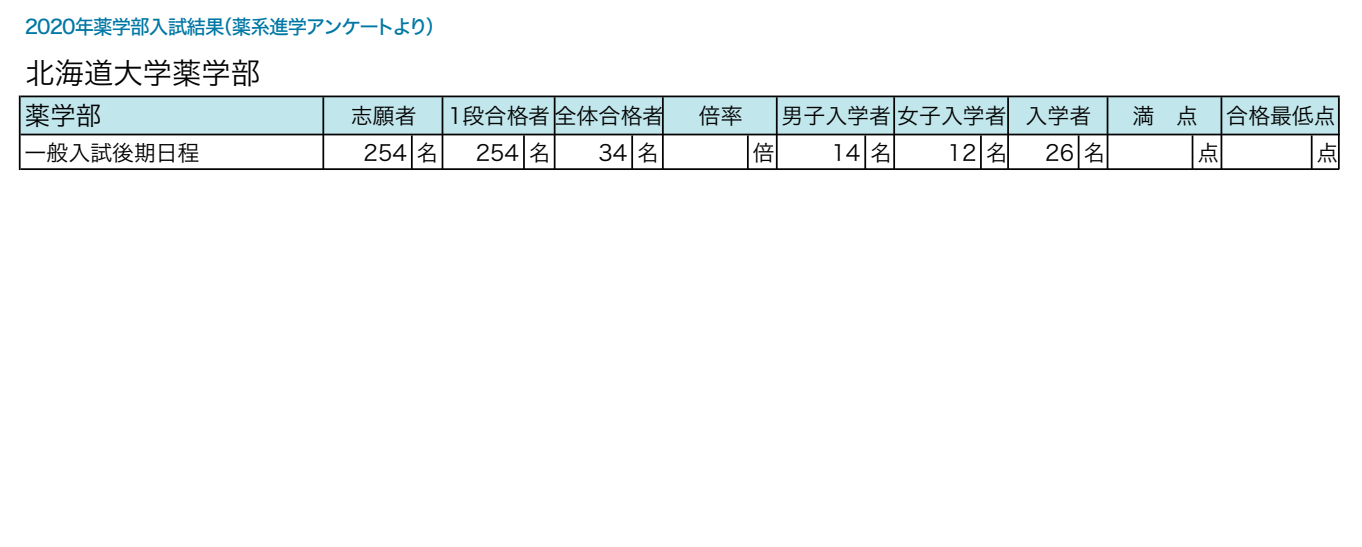
<style>
.page{position:relative;width:1362px;height:547px;background:#fff}
.page>*{position:absolute;margin:0;border:0;box-sizing:border-box;transform-origin:0 0}
.t1{font:29.25px "Hira Kaku Pro W3";color:#030303}
.t2{font:25.5px "Hira Kaku Pro W3";color:#030303}
.t3{font:22px "Hira Kaku Pro W3";color:#030303}
.t4{font:19.5px "Hiragino Kaku W5 90 msp RKSJ H";letter-spacing:-.05em;color:#0077a5}
</style>
<div class="page">
<div style="left:20px;top:96px;width:757px;height:39px;background:#c1e6eb"></div>
<div style="left:777px;top:96px;width:562px;height:39px;background:#c1e6eb"></div>
<hr style="left:19px;top:96px;width:2px;height:74px;background:#030303">
<hr style="left:322px;top:97px;width:2px;height:73px;background:#030303">
<hr style="left:442px;top:97px;width:1px;height:73px;background:#030303">
<hr style="left:554px;top:97px;width:1px;height:73px;background:#030303">
<hr style="left:662px;top:97px;width:2px;height:73px;background:#030303">
<hr style="left:776px;top:97px;width:1px;height:73px;background:#030303">
<hr style="left:893px;top:97px;width:2px;height:73px;background:#030303">
<hr style="left:1007px;top:97px;width:2px;height:73px;background:#030303">
<hr style="left:1106px;top:97px;width:2px;height:73px;background:#030303">
<hr style="left:1220px;top:97px;width:2px;height:73px;background:#030303">
<hr style="left:1338px;top:97px;width:1px;height:72px;background:#030303">
<hr style="left:411px;top:135px;width:2px;height:35px;background:#030303">
<hr style="left:523px;top:135px;width:2px;height:35px;background:#030303">
<hr style="left:631px;top:135px;width:2px;height:35px;background:#030303">
<hr style="left:747px;top:135px;width:2px;height:35px;background:#030303">
<hr style="left:864px;top:135px;width:2px;height:35px;background:#030303">
<hr style="left:980px;top:135px;width:2px;height:35px;background:#030303">
<hr style="left:1077px;top:135px;width:2px;height:35px;background:#030303">
<hr style="left:1191px;top:135px;width:2px;height:35px;background:#030303">
<hr style="left:1310px;top:135px;width:2px;height:35px;background:#030303">
<hr style="left:21px;top:96px;width:1318px;height:1px;background:#030303">
<hr style="left:21px;top:134px;width:1318px;height:1px;background:#030303">
<hr style="left:21px;top:168px;width:1318px;height:2px;background:#030303">
<p class="t4" style="left:25px;top:16px;width:422px">2020年薬学部入試結果（薬系進学アンケートより）</p>
<h1 class="t1" style="left:25px;top:47px;width:236px">北海道大学薬学部</h1>
<p class="t2" style="left:25px;top:93px;width:78px">薬学部</p>
<p class="t3" style="left:25px;top:133px;width:177px">一般入試後期日程</p>
<p class="t3" style="left:364px;top:133px;width:76px">254 名</p>
<p class="t3" style="left:476px;top:133px;width:76px">254 名</p>
<p class="t3" style="left:598px;top:133px;width:62px">34 名</p>
<p class="t3" style="left:752px;top:133px;width:23px">倍</p>
<p class="t3" style="left:831px;top:133px;width:62px">14 名</p>
<p class="t3" style="left:947px;top:133px;width:62px">12 名</p>
<p class="t3" style="left:1045px;top:133px;width:62px">26 名</p>
<p class="t3" style="left:1197px;top:133px;width:23px">点</p>
<p class="t3" style="left:1316px;top:133px;width:23px">点</p>
<p class="t3" style="left:351px;top:97px;width:67px">志願者</p>
<p class="t3" style="left:448px;top:97px;width:217px">1段合格者全体合格者</p>
<p class="t3" style="left:699px;top:97px;width:45px">倍率</p>
<p class="t3" style="left:781px;top:97px;width:311px">男子入学者女子入学者 入学者</p>
<p class="t3" style="left:1132px;top:97px;width:67px">満　点</p>
<p class="t3" style="left:1226px;top:97px;width:111px">合格最低点</p>
</div>
